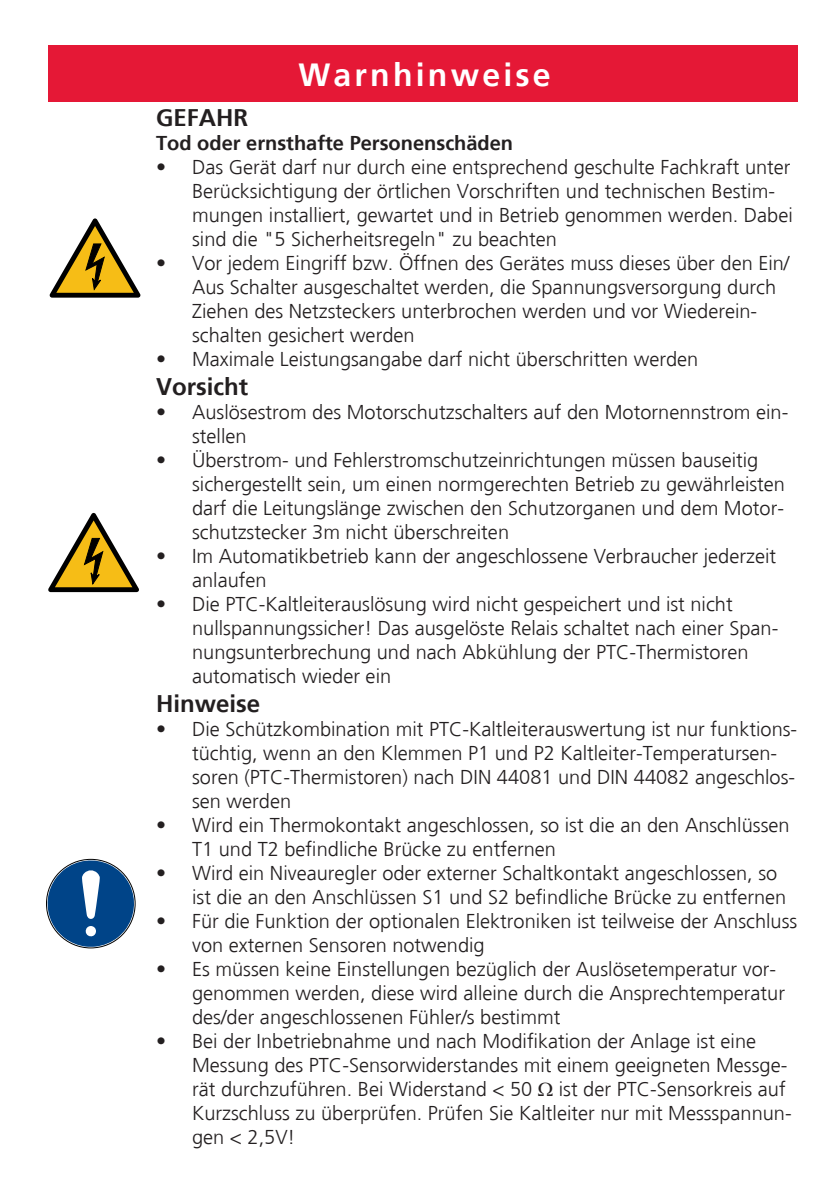
<style>
.page{position:relative;width:840px;height:1191px;background:#fff}
.page>*{position:absolute;margin:0;border:0;box-sizing:border-box;transform-origin:0 0}
.Kapitel{font:700 32px "Frutiger";letter-spacing:.1em;color:#fff}
.Textkörper{font:700 24px "Frutiger";color:#231f20}
.t1{font:300 20px/24px "Frutiger";color:#231f20}
.Textkörper-2{font:700 20px "Frutiger";color:#231f20}
</style>
<div class="page">
<div style="left:48px;top:45px;width:749px;height:57px;background:#e51836"></div>
<svg style="left:50px;top:218px;width:90px;height:80px"></svg>
<svg style="left:48px;top:513px;width:91px;height:79px"></svg>
<svg style="left:46px;top:858px;width:90px;height:89px"></svg>
<p class="Kapitel" style="left:298px;top:56px;width:254px">Warnhinweise</p>
<p class="Textkörper" style="left:156px;top:103px;width:93px">GEFAHR</p>
<p class="Textkörper-2" style="left:156px;top:131px;width:358px">Tod oder ernsthafte Personenschäden</p>
<p class="t1" style="left:192px;top:155px;width:602px;text-indent:-36px">• Das Gerät darf nur durch eine entsprechend geschulte Fachkraft unter Berücksichtigung der örtlichen Vorschriften und technischen Bestim&shy;mungen installiert, gewartet und in Betrieb genommen werden. Dabei sind die "5 Sicherheitsregeln" zu beachten</p>
<p class="t1" style="left:192px;top:251px;width:598px;text-indent:-36px">• Vor jedem Eingriff bzw. Öffnen des Gerätes muss dieses über den Ein/ Aus Schalter ausgeschaltet werden, die Spannungsversorgung durch Ziehen des Netzsteckers unterbrochen werden und vor Wiederein&shy;schalten gesichert werden</p>
<p class="t1" style="left:156px;top:347px;width:543px">• Maximale Leistungsangabe darf nicht überschritten werden</p>
<p class="Textkörper" style="left:156px;top:372px;width:93px">Vorsicht</p>
<p class="t1" style="left:192px;top:400px;width:597px;text-indent:-36px">• Auslösestrom des Motorschutzschalters auf den Motornennstrom ein&shy;stellen</p>
<p class="t1" style="left:192px;top:448px;width:594px;text-indent:-36px">• Überstrom- und Fehlerstromschutzeinrichtungen müssen bauseitig sichergestellt sein, um einen normgerechten Betrieb zu gewährleisten darf die Leitungslänge zwischen den Schutzorganen und dem Motor&shy;schutzstecker 3m nicht überschreiten</p>
<p class="t1" style="left:192px;top:544px;width:585px;text-indent:-36px">• Im Automatikbetrieb kann der angeschlossene Verbraucher jederzeit anlaufen</p>
<p class="t1" style="left:192px;top:592px;width:587px;text-indent:-36px">• Die PTC-Kaltleiterauslösung wird nicht gespeichert und ist nicht nullspannungssicher! Das ausgelöste Relais schaltet nach einer Span&shy;nungsunterbrechung und nach Abkühlung der PTC-Thermistoren automatisch wieder ein</p>
<p class="Textkörper" style="left:156px;top:689px;width:106px">Hinweise</p>
<p class="t1" style="left:192px;top:717px;width:606px;text-indent:-36px">• Die Schützkombination mit PTC-Kaltleiterauswertung ist nur funktions&shy;tüchtig, wenn an den Klemmen P1 und P2 Kaltleiter-Temperatursen&shy;soren (PTC-Thermistoren) nach DIN 44081 und DIN 44082 angeschlos&shy;sen werden</p>
<p class="t1" style="left:192px;top:813px;width:598px;text-indent:-36px">• Wird ein Thermokontakt angeschlossen, so ist die an den Anschlüssen<br>T1 und T2 befindliche Brücke zu entfernen</p>
<p class="t1" style="left:192px;top:861px;width:595px;text-indent:-36px">• Wird ein Niveauregler oder externer Schaltkontakt angeschlossen, so ist die an den Anschlüssen S1 und S2 befindliche Brücke zu entfernen</p>
<p class="t1" style="left:192px;top:909px;width:606px;text-indent:-36px">• Für die Funktion der optionalen Elektroniken ist teilweise der Anschluss von externen Sensoren notwendig</p>
<p class="t1" style="left:192px;top:957px;width:594px;text-indent:-36px">• Es müssen keine Einstellungen bezüglich der Auslösetemperatur vor&shy;genommen werden, diese wird alleine durch die Ansprechtemperatur des/der angeschlossenen Fühler/s bestimmt</p>
<p class="t1" style="left:192px;top:1029px;width:596px;text-indent:-36px">• Bei der Inbetriebnahme und nach Modifikation der Anlage ist eine<br>Messung des PTC-Sensorwiderstandes mit einem geeigneten Messge&shy;rät durchzuführen. Bei Widerstand &lt; 50</p>
<p class="t1" style="left:192px;top:1077px;width:600px;text-indent:366px">ist der PTC-Sensorkreis auf<br>Kurzschluss zu überprüfen. Prüfen Sie Kaltleiter nur mit Messspannun&shy;gen &lt; 2,5V!</p>
</div>
